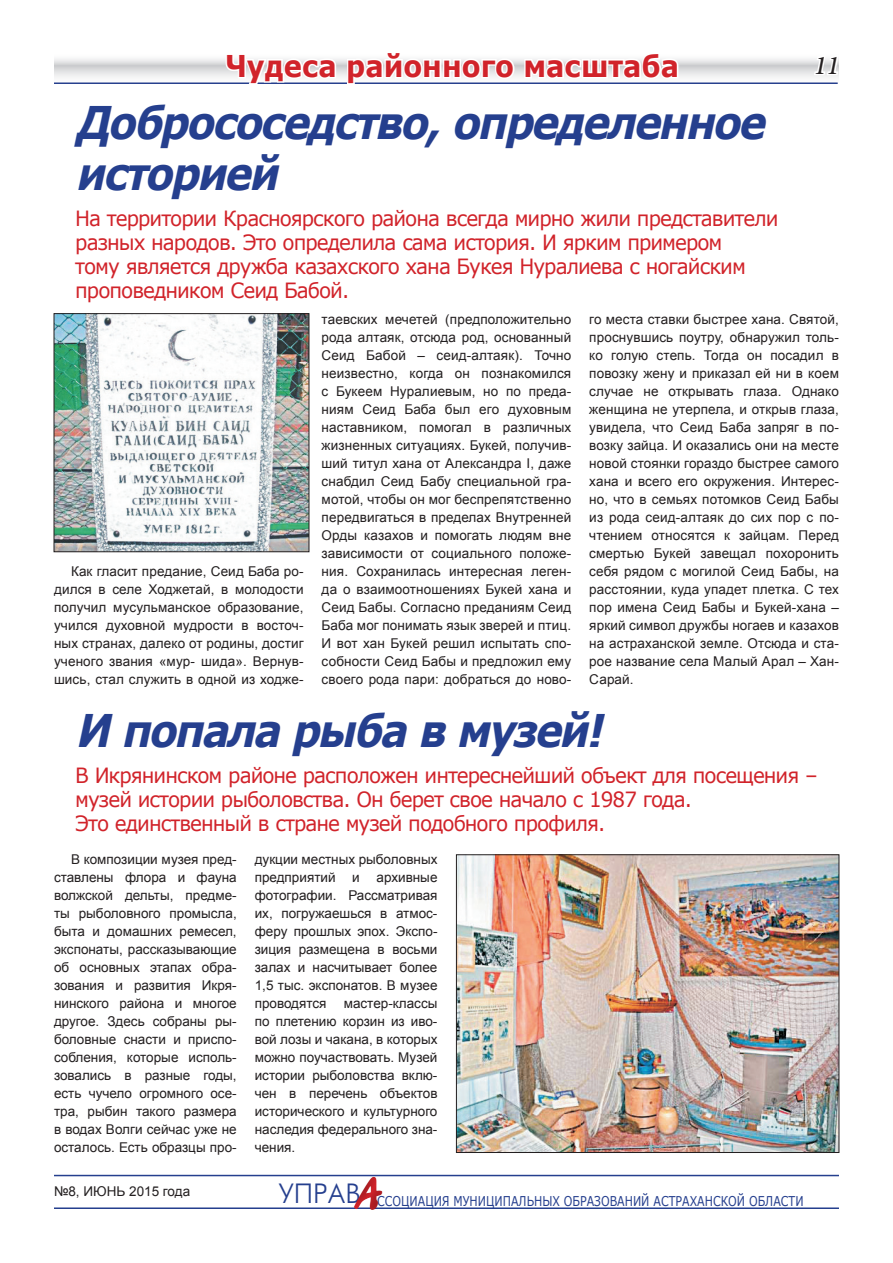
<style>
.page{position:relative;width:893px;height:1263px;background:#fff}
.page>*{position:absolute;margin:0;border:0;box-sizing:border-box;transform-origin:0 0}
.t1{font:italic 700 45px/51px "Verdana";color:#253f8e;scale:.9 1}
.t2{font:44.7px "Tagir CTT";color:#d1232a}
.t3{font:700 30px "Verdana";color:#d1232a;scale:.91 1}
.t4{font:italic 500 27px "Minion Pro";color:#231f20}
.t5{font:21px/24px "Verdana";letter-spacing:-.05em;color:#d1232a;scale:.95 1}
.t6{font:13.5px/18px "Arial";color:#231f20;text-align:justify}
.t7{font:13.5px "Verdana";color:#253f8e;scale:.82 1}
</style>
<div class="page">
<hr style="left:54px;top:1175px;width:785px;height:1px;background:#253f8e">
<svg style="left:54px;top:59px;width:784px;height:25px"></svg>
<svg style="left:812px;top:59px;width:27px;height:18px"></svg>
<hr style="left:54px;top:1207px;width:785px;height:2px;background:#253f8e">
<div style="left:346px;top:1165px;width:58px;height:63px;background:#231f20;opacity:.5"></div>
<svg style="left:224px;top:59px;width:114px;height:25px"></svg>
<svg style="left:345px;top:59px;width:171px;height:25px"></svg>
<svg style="left:523px;top:59px;width:157px;height:22px"></svg>
<img style="left:56px;top:315px;width:251px;height:235px">
<div style="left:54px;top:313px;width:255px;height:239px;border:1px solid #231f20"></div>
<img style="left:458px;top:856px;width:379px;height:295px">
<div style="left:456px;top:854px;width:383px;height:299px;border:1px solid #231f20"></div>
<h3 class="t3" style="left:225px;top:47px;width:500px">Чудеса районного масштаба</h3>
<h1 class="t1" style="left:75px;top:95px;width:780px">Добрососедство,определенное историей</h1>
<h3 class="t5" style="left:75px;top:206px;width:742px">На территории Красноярского района всегда мирно жили представители разных народов. Это определила сама история. И ярким примером<br>тому является дружба казахского хана Букея Нуралиева с ногайским проповедником Сеид Бабой.</h3>
<h3 class="t4" style="left:814px;top:46px;width:27px">11</h3>
<p class="t6" style="left:54px;top:562px;width:251px;text-indent:17px">Как гласит предание, Сеид Баба ро&shy;дился в селе Ходжетай, в молодости получил мусульманское образование, учился духовной мудрости в восточ&shy;ных странах, далеко от родины, достиг ученого звания «мур- шида». Вернув&shy;шись, стал служить в одной из ходже-</p>
<p class="t6" style="left:322px;top:310px;width:251px">таевских мечетей (предположительно рода алтаяк, отсюда род, основанный Сеид Бабой – сеид-алтаяк). Точно неизвестно, когда он познакомился с Букеем Нуралиевым, но по преда&shy;ниям Сеид Баба был его духовным наставником, помогал в различных жизненных ситуациях. Букей, получив&shy;ший титул хана от Александра I, даже снабдил Сеид Бабу специальной гра&shy;мотой, чтобы он мог беспрепятственно передвигаться в пределах Внутренней Орды казахов и помогать людям вне зависимости от социального положе&shy;ния. Сохранилась интересная леген&shy;да о взаимоотношениях Букей хана и Сеид Бабы. Согласно преданиям Сеид Баба мог понимать язык зверей и птиц.<br>И вот хан Букей решил испытать спо&shy;собности Сеид Бабы и предложил ему своего рода пари: добраться до ново-</p>
<p class="t6" style="left:589px;top:310px;width:251px">го места ставки быстрее хана. Святой, проснувшись поутру, обнаружил толь&shy;ко голую степь. Тогда он посадил в повозку жену и приказал ей ни в коем случае не открывать глаза. Однако женщина не утерпела, и открыв глаза, увидела, что Сеид Баба запряг в по&shy;возку зайца. И оказались они на месте новой стоянки гораздо быстрее самого хана и всего его окружения. Интерес&shy;но, что в семьях потомков Сеид Бабы из рода сеид-алтаяк до сих пор с по&shy;чтением относятся к зайцам. Перед смертью Букей завещал похоронить себя рядом с могилой Сеид Бабы, на расстоянии, куда упадет плетка. С тех пор имена Сеид Бабы и Букей-хана – яркий символ дружбы ногаев и казахов на астраханской земле. Отсюда и ста&shy;рое название села Малый Арал – Хан-Сарай.</p>
<h1 class="t1" style="left:75px;top:703px;width:600px">И попаларыбав музей!</h1>
<h3 class="t5" style="left:75px;top:763px;width:783px">В И крянинском районе расположен интереснейший объект для посещения – музей истории рыболовства. Он берет свое начало с 1987 года.<br>Это единственный в стране музей подобного профиля.</h3>
<p class="t6" style="left:54px;top:850px;width:184px;text-indent:17px">В композиции музея пред&shy;ставлены флора и фауна волжской дельты, предме&shy;ты рыболовного промысла, быта и домашних ремесел, экспонаты, рассказывающие об основных этапах обра&shy;зования и развития Икря&shy;нинского района и многое другое. Здесь собраны ры&shy;боловные снасти и приспо&shy;собления, которые исполь&shy;зовались в разные годы, есть чучело огромного осе&shy;тра, рыбин такого размера в водах Волги сейчас уже не осталось. Есть образцы про-</p>
<p class="t6" style="left:255px;top:850px;width:184px">дукции местных рыболовных предприятий и архивные фотографии. Рассматривая их, погружаешься в атмос&shy;феру прошлых эпох. Экспо&shy;зиция размещена в восьми залах и насчитывает более 1,5 тыс. экспонатов. В музее проводятся</p>
<p class="t6" style="left:255px;top:994px;width:184px;text-indent:89px">мастер-классы по плетению корзин из иво&shy;вой лозы и чакана, в которых можно поучаствовать. Музей истории рыболовства вклю&shy;чен в перечень объектов исторического и культурного наследия федерального зна&shy;чения.</p>
<p class="t6" style="left:54px;top:1183px;width:138px">№8, июнь 2015 года</p>
<h2 class="t2" style="left:354px;top:1166px;width:26px">А</h2>
<p class="t7" style="left:279px;top:1192px;width:642px"><sup>УПРАВ</sup> ссоциация муниципальных образований Астраханской области</p>
</div>
